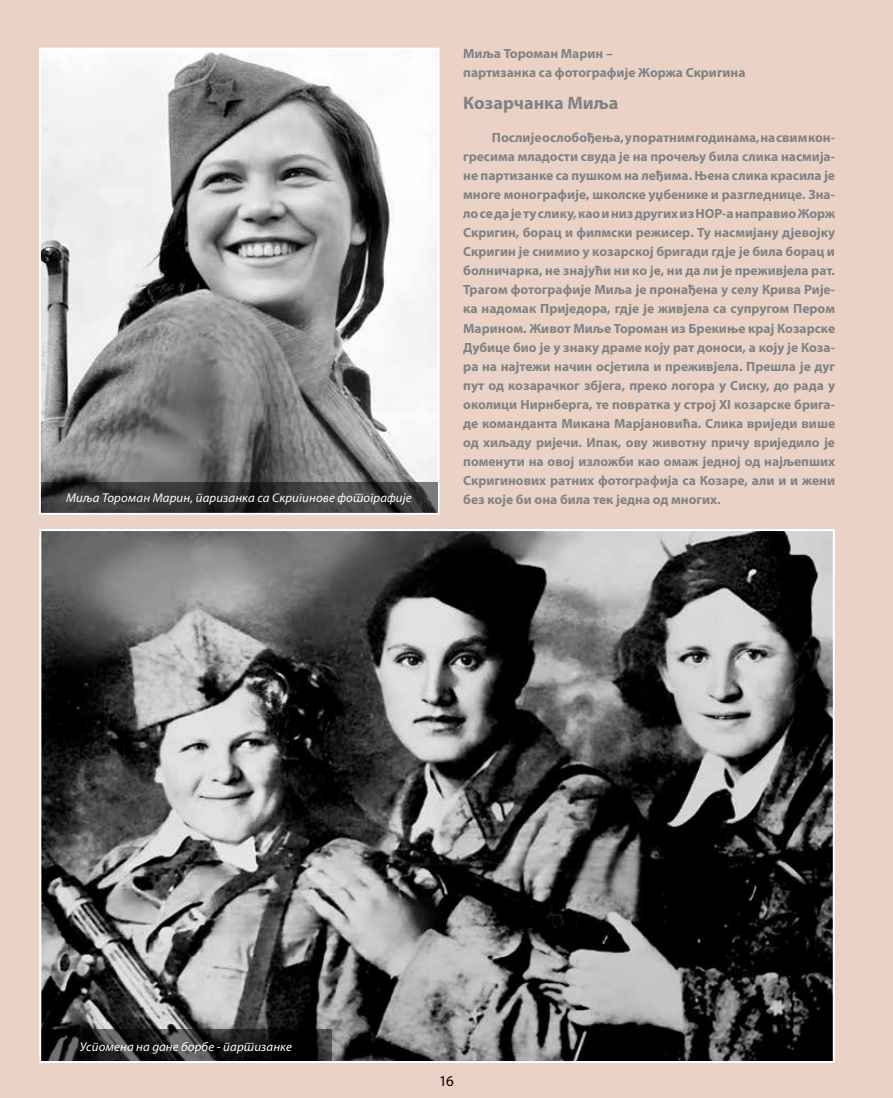
<style>
.page{position:relative;width:893px;height:1098px;background:#fff}
.page>*{position:absolute;margin:0;border:0;box-sizing:border-box;transform-origin:0 0}
.t1{font:700 18px "Myriad Pro";color:#808285}
.t2{font:15px "Myriad Pro";color:#000}
.t3{font:700 13.35px/19px "Myriad Pro";color:#808285}
.t4{font:italic 12.75px "Myriad Pro";letter-spacing:.01em;color:#fff}
</style>
<div class="page">
<div style="left:0;top:0;width:893px;height:1097px;background:#ebd2c6"></div>
<img style="left:42px;top:51px;width:395px;height:430px">
<div style="left:39px;top:48px;width:401px;height:466px;border:2px solid #fff"></div>
<svg style="left:41px;top:481px;width:396px;height:31px;background:#38393a"></svg>
<img style="left:42px;top:532px;width:790px;height:527px">
<svg style="left:41px;top:1029px;width:291px;height:31px;background:#202121"></svg>
<p class="t3" style="left:463px;top:43px;width:284px">Миља Тороман Марин –<br>партизанка са фотографије Жоржа Скригина</p>
<h1 class="t1" style="left:463px;top:91px;width:157px">Козарчанка Миља</h1>
<p class="t3" style="left:463px;top:127px;width:373px;text-align:justify;text-indent:29px">Послије ослобођења, у поратним годинама, на свим кон&shy;гресима младости свуда је на прочељу била слика насмија&shy;не партизанке са пушком на леђима. Њена слика красила је многе монографије, школске уџбенике и разгледнице. Зна&shy;ло се да је ту слику, као и низ других из НОР-а направио Жорж Скригин, борац и филмски режисер. Ту насмијану дјевојку Скригин је снимио у козарској бригади гдје је била борац и болничарка, не знајући ни ко је, ни да ли је преживјела рат.<br>Трагом фотографије Миља је пронађена у селу Крива Рије&shy;ка надомак Приједора, гдје је живјела са супругом Пером Марином. Живот Миље Тороман из Брекиње крај Козарске Дубице био је у знаку драме коју рат доноси, а коју је Коза&shy;ра на најтежи начин осјетила и преживјела. Прешла је дуг пут од козарачког збјега, преко логора у Сиску, до рада у околици Нирнберга, те повратка у строј XI козарске брига&shy;де команданта Микана Марјановића. Слика вриједи више од хиљаду ријечи. Ипак, ову животну причу вриједило је поменути на овој изложби као омаж једној од најљепших Скригинових ратних фотографија са Козаре, али и и жени</p>
<p class="t4" style="left:66px;top:490px;width:347px">Миља Тороман Марин, паризанка са Скригинове фотографије</p>
<p class="t3" style="left:463px;top:489px;width:259px">без које би она била тек једна од многих.</p>
<p class="t4" style="left:80px;top:1038px;width:214px">Успомена на дане борбе - партизанке</p>
<p class="t2" style="left:439px;top:1070px;width:16px">16</p>
</div>
